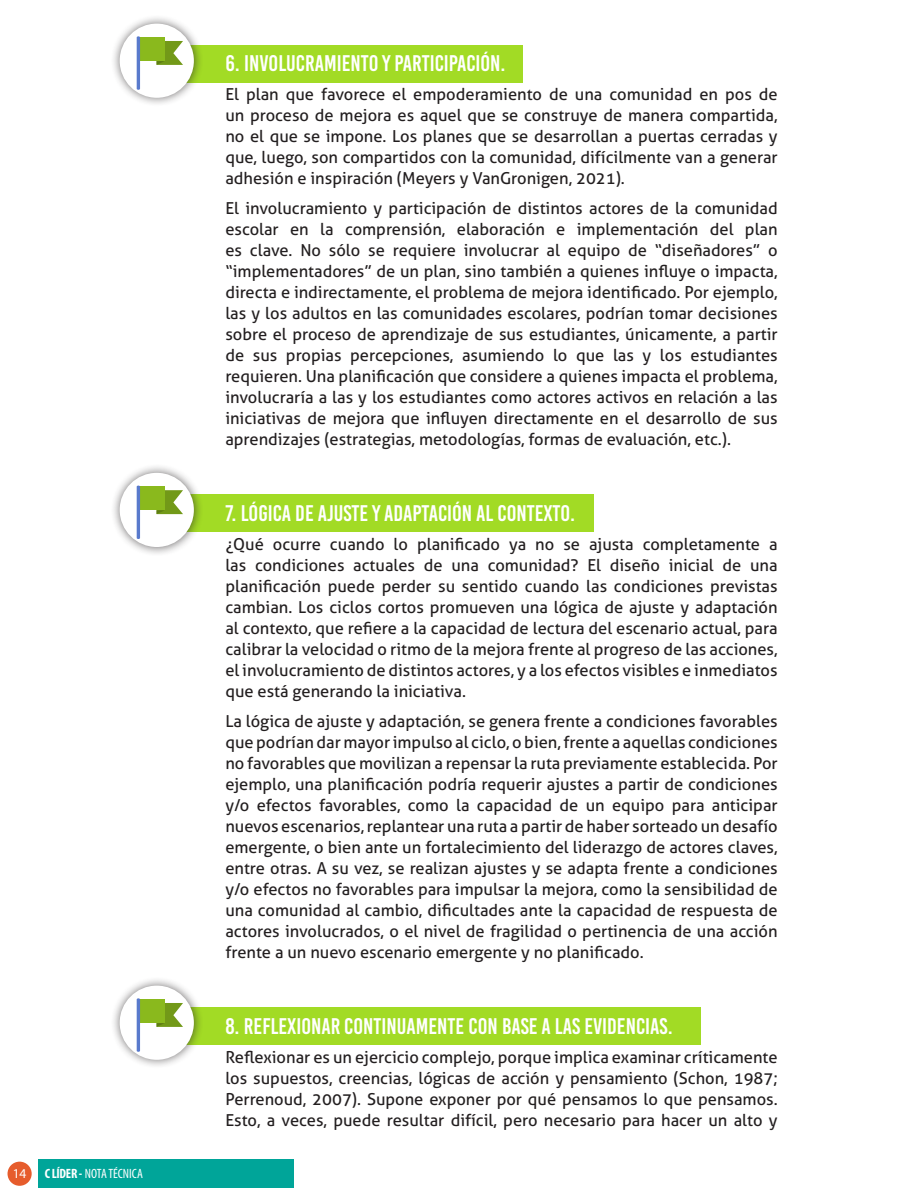
<style>
.page{position:relative;width:918px;height:1188px;background:#fff}
.page>*{position:absolute;margin:0;border:0;box-sizing:border-box;transform-origin:0 0}
.t1{font:22.5px "Bebas Kai";color:#fff}
.t2{font:16.5px/21px "Aller";color:#231f20;text-align:justify}
.t3{font:condensed 13.5px "Myriad Pro";color:#fff}
.t4{font:13.5px "Myriad Pro";color:#fff}
.s1{font-weight:700}
</style>
<div class="page">
<div style="left:166px;top:1007px;width:535px;height:37px;background:#a2db25"></div>
<div style="left:110px;top:976px;width:93px;height:93px;background:#231f20;opacity:.65"></div>
<div style="left:120px;top:986px;width:74px;height:74px;background:#fff;border-radius:50%"></div>
<div style="left:138px;top:999px;width:27px;height:24px;background:#8ab91d"></div>
<svg style="left:157px;top:1003px;width:26px;height:24px"></svg>
<hr style="left:137px;top:998px;width:3px;height:54px;background:#597acc">
<div style="left:166px;top:494px;width:427px;height:37px;background:#a2db25"></div>
<div style="left:110px;top:464px;width:93px;height:92px;background:#231f20;opacity:.65"></div>
<div style="left:120px;top:473px;width:74px;height:74px;background:#fff;border-radius:50%"></div>
<div style="left:138px;top:486px;width:27px;height:24px;background:#8ab91d"></div>
<svg style="left:157px;top:490px;width:26px;height:24px"></svg>
<hr style="left:137px;top:486px;width:3px;height:53px;background:#597acc">
<div style="left:166px;top:45px;width:357px;height:37px;background:#a2db25"></div>
<div style="left:110px;top:14px;width:93px;height:93px;background:#231f20;opacity:.65"></div>
<div style="left:120px;top:24px;width:74px;height:74px;background:#fff;border-radius:50%"></div>
<div style="left:138px;top:37px;width:27px;height:24px;background:#8ab91d"></div>
<svg style="left:157px;top:41px;width:26px;height:24px"></svg>
<hr style="left:137px;top:36px;width:3px;height:54px;background:#597acc">
<div style="left:38px;top:1160px;width:255px;height:28px;background:#00a599"></div>
<div style="left:8px;top:1162px;width:24px;height:24px;background:#e65c2c;border-radius:50%"></div>
<p class="t4" style="left:13px;top:1165px;width:15px">14</p>
<p class="t3" style="left:45px;top:1166px;width:100px"><span class="s1">C LÍDER -</span> NOTA TÉCNICA</p>
<p class="t1" style="left:225px;top:51px;width:282px">6. INVOLUCRAMIENTO Y PARTICIPACIÓN.</p>
<p class="t2" style="left:225px;top:84px;width:554px">El plan que favorece el empoderamiento de una comunidad en pos de un proceso de mejora es aquel que se construye de manera compartida, no el que se impone. Los planes que se desarrollan a puertas cerradas y que, luego, son compartidos con la comunidad, difícilmente van a generar adhesión e inspiración (Meyers y VanGronigen, 2021).</p>
<p class="t2" style="left:225px;top:197px;width:554px">El involucramiento y participación de distintos actores de la comunidad escolar en la comprensión, elaboración e implementación del plan es clave. No sólo se requiere involucrar al equipo de “diseñadores” o “implementadores” de un plan, sino también a quienes influye o impacta, directa e indirectamente, el problema de mejora identificado. Por ejemplo, las y los adultos en las comunidades escolares, podrían tomar decisiones sobre el proceso de aprendizaje de sus estudiantes, únicamente, a partir de sus propias percepciones, asumiendo lo que las y los estudiantes requieren. Una planificación que considere a quienes impacta el problema, involucraría a las y los estudiantes como actores activos en relación a las iniciativas de mejora que influyen directamente en el desarrollo de sus aprendizajes (estrategias, metodologías, formas de evaluación, etc.).</p>
<p class="t1" style="left:225px;top:501px;width:351px">7. LÓGICA DE AJUSTE Y ADAPTACIÓN AL CONTEXTO.</p>
<p class="t2" style="left:225px;top:534px;width:554px">¿Qué ocurre cuando lo planificado ya no se ajusta completamente a las condiciones actuales de una comunidad? El diseño inicial de una planificación puede perder su sentido cuando las condiciones previstas cambian. Los ciclos cortos promueven una lógica de ajuste y adaptación al contexto, que refiere a la capacidad de lectura del escenario actual, para calibrar la velocidad o ritmo de la mejora frente al progreso de las acciones, el involucramiento de distintos actores, y a los efectos visibles e inmediatos que está generando la iniciativa.</p>
<p class="t2" style="left:225px;top:711px;width:554px">La lógica de ajuste y adaptación, se genera frente a condiciones favorables que podrían dar mayor impulso al ciclo, o bien, frente a aquellas condiciones no favorables que movilizan a repensar la ruta previamente establecida. Por ejemplo, una planificación podría requerir ajustes a partir de condiciones y/o efectos favorables, como la capacidad de un equipo para anticipar nuevos escenarios, replantear una ruta a partir de haber sorteado un desafío emergente, o bien ante un fortalecimiento del liderazgo de actores claves, entre otras. A su vez, se realizan ajustes y se adapta frente a condiciones y/o efectos no favorables para impulsar la mejora, como la sensibilidad de una comunidad al cambio, dificultades ante la capacidad de respuesta de actores involucrados, o el nivel de fragilidad o pertinencia de una acción frente a un nuevo escenario emergente y no planificado.</p>
<p class="t1" style="left:225px;top:1014px;width:449px">8. REFLEXIONAR CONTINUAMENTE CON BASE A LAS EVIDENCIAS.</p>
<p class="t2" style="left:225px;top:1047px;width:554px">Reflexionar es un ejercicio complejo, porque implica examinar críticamente los supuestos, creencias, lógicas de acción y pensamiento (Schon, 1987; Perrenoud, 2007). Supone exponer por qué pensamos lo que pensamos.<br>Esto, a veces, puede resultar difícil, pero necesario para hacer un alto y</p>
</div>
